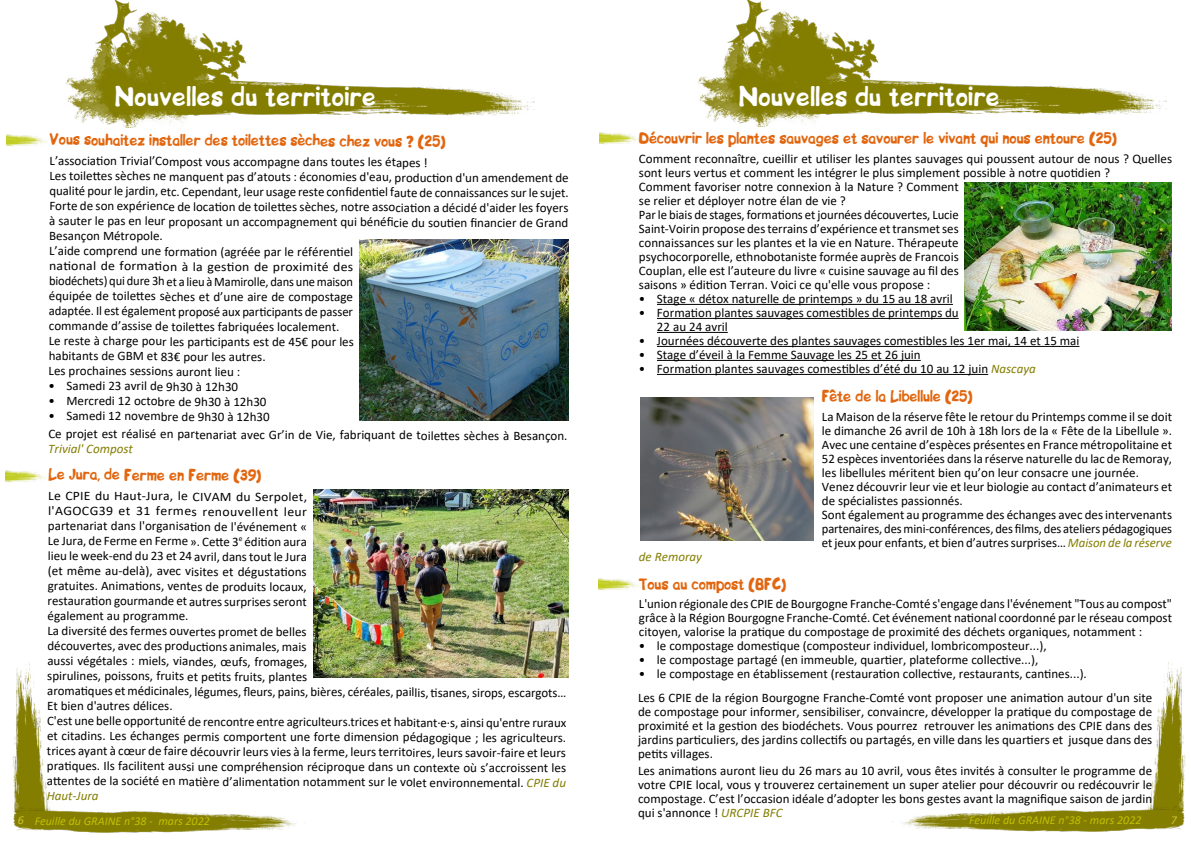
<style>
.page{position:relative;width:1191px;height:842px;background:#fff}
.page>*{position:absolute;margin:0;border:0;box-sizing:border-box;transform-origin:0 0}
.t1{font:24px "BIP";letter-spacing:.02em;color:#fff}
.t2{font:14px "BIP";color:#e1660f}
.t3{font:13px/14px "Calibri";letter-spacing:-.005em;color:#000}
.t4{font:13px/15px "Calibri";letter-spacing:-.005em;color:#000;scale:1.05 1}
.t5{font:italic 13px "Calibri";color:#837d00}
.t6{font:italic 12px "Calibri";color:#bfc105}
.t7{font:italic 12px "Calibri";color:#ccc432}
.s1{font-style:italic;color:#837d00}
.s2{color:#ccc432}
</style>
<div class="page">
<img style="left:66px;top:0;width:468px;height:128px">
<img style="left:12px;top:662px;width:38px;height:144px">
<img style="left:13px;top:806px;width:293px;height:27px">
<img style="left:698px;top:0;width:468px;height:127px">
<img style="left:1148px;top:661px;width:38px;height:144px">
<img style="left:892px;top:805px;width:293px;height:27px">
<img style="left:599px;top:132px;width:41px;height:13px">
<img style="left:598px;top:578px;width:41px;height:13px">
<img style="left:360px;top:240px;width:208px;height:180px">
<img style="left:313px;top:489px;width:255px;height:188px">
<hr style="left:657px;top:304px;width:296px;height:1px;background:#000">
<hr style="left:657px;top:318px;width:301px;height:1px;background:#000">
<hr style="left:657px;top:332px;width:71px;height:1px;background:#000">
<hr style="left:657px;top:346px;width:422px;height:1px;background:#000">
<hr style="left:657px;top:360px;width:263px;height:1px;background:#000">
<hr style="left:657px;top:374px;width:331px;height:1px;background:#000">
<img style="left:964px;top:183px;width:207px;height:147px">
<img style="left:640px;top:397px;width:173px;height:143px">
<img style="left:6px;top:134px;width:41px;height:13px">
<img style="left:5px;top:470px;width:41px;height:13px">
<h1 class="t1" style="left:161px;top:74px;width:263px">Nouvelles du territoire</h1>
<h1 class="t1" style="left:738px;top:78px;width:263px">Nouvelles du territoire</h1>
<h1 class="t1" style="left:115px;top:78px;width:263px">Nouvelles du territoire</h1>
<p class="t2" style="left:639px;top:127px;width:479px">Découvrir les plantes sauvages et savourer le vivant qui nous entoure (25)</p>
<p class="t3" style="left:639px;top:151px;width:534px">Comment reconnaître, cueillir et utiliser les plantes sauvages qui poussent autour de nous ? Quelles sont leurs vertus et comment les intégrer le plus simplement possible à notre quotidien ?<br>Comment favoriser notre connexion à la Nature ? Comment<br>se relier et déployer notre élan de vie ?<br>Par le biais de stages, formations et journées découvertes, Lucie<br>Saint-Voirin propose des terrains d’expérience et transmet ses<br>connaissances sur les plantes et la vie en Nature. Thérapeute<br>psychocorporelle, ethnobotaniste formée auprès de Francois<br>Couplan, elle est l’auteure du livre « cuisine sauvage au fil des<br>saisons » édition Terran. Voici ce qu'elle vous propose :</p>
<p class="t3" style="left:639px;top:291px;width:315px">• Stage « détox naturelle de printemps » du 15 au 18 avril</p>
<p class="t3" style="left:657px;top:305px;width:303px;text-indent:-18px">• Formation plantes sauvages comestibles de printemps du<br>22 au 24 avril</p>
<p class="t3" style="left:639px;top:333px;width:442px">• Journées découverte des plantes sauvages comestibles les 1er mai, 14 et 15 mai</p>
<p class="t3" style="left:639px;top:347px;width:283px">• Stage d’éveil à la Femme Sauvage les 25 et 26 juin</p>
<p class="t3" style="left:639px;top:361px;width:398px">• Formation plantes sauvages comestibles d’été du 10 au 12 juin <span class="s1">Nascaya</span></p>
<p class="t2" style="left:822px;top:385px;width:152px">Fête de la Libellule (25)</p>
<p class="t3" style="left:822px;top:409px;width:352px">La Maison de la réserve fête le retour du Printemps comme il se doit le dimanche 26 avril de 10h à 18h lors de la « Fête de la Libellule ».<br>Avec une centaine d’espèces présentes en France métropolitaine et 52 espèces inventoriées dans la réserve naturelle du lac de Remoray, les libellules méritent bien qu’on leur consacre une journée.<br>Venez découvrir leur vie et leur biologie au contact d’animateurs et de spécialistes passionnés.<br>Sont également au programme des échanges avec des intervenants partenaires, des mini-conférences, des films, des ateliers pédagogiques et jeux pour enfants, et bien d’autres surprises… <span class="s1">Maison de la réserve</span></p>
<p class="t5" style="left:639px;top:547px;width:65px">de Remoray</p>
<p class="t2" style="left:639px;top:573px;width:149px">Tous au compost (BFC)</p>
<p class="t3" style="left:639px;top:597px;width:534px;text-align:justify">L'union régionale des CPIE de Bourgogne Franche-Comté s'engage dans l'événement "Tous au compost" grâce à la Région Bourgogne Franche-Comté. Cet événement national coordonné par le réseau compost citoyen, valorise la pratique du compostage de proximité des déchets organiques, notamment :</p>
<p class="t3" style="left:639px;top:639px;width:409px">• le compostage domestique (composteur individuel, lombricomposteur...),</p>
<p class="t3" style="left:639px;top:653px;width:401px">• le compostage partagé (en immeuble, quartier, plateforme collective...),</p>
<p class="t3" style="left:638px;top:662px;width:516px;line-height:24.1px">• le compostage en établissement (restauration collective, restaurants, cantines...).<br>Les 6 CPIE de la région Bourgogne Franche-Comté vont proposer une animation autour d'un site</p>
<p class="t3" style="left:638px;top:705px;width:516px;text-align:justify">de compostage pour informer, sensibiliser, convaincre, développer la pratique du compostage de proximité et la gestion des biodéchets. Vous pourrez retrouver les animations des CPIE dans des jardins particuliers, des jardins collectifs ou partagés, en ville dans les quartiers et jusque dans des petits villages.</p>
<p class="t3" style="left:638px;top:764px;width:516px;text-align:justify">Les animations auront lieu du 26 mars au 10 avril, vous êtes invités à consulter le programme de votre CPIE local, vous y trouverez certainement un super atelier pour découvrir ou redécouvrir le compostage. C’est l’occasion idéale d’adopter les bons gestes avant la magnifique saison de jardin qui s'annonce ! <span class="s1">URCPIE BFC</span></p>
<p class="t2" style="left:50px;top:129px;width:397px">Vous souhaitez installer des toilettes sèches chez vous ? (25)</p>
<p class="t3" style="left:49px;top:154px;width:521px;line-height:14.9px">L’association Trivial’Compost vous accompagne dans toutes les étapes !<br>Les toilettes sèches ne manquent pas d’atouts : économies d'eau, production d'un amendement de qualité pour le jardin, etc. Cependant, leur usage reste confidentiel faute de connaissances sur le sujet.<br>Forte de son expérience de location de toilettes sèches, notre association a décidé d'aider les foyers à sauter le pas en leur proposant un accompagnement qui bénéficie du soutien financier de Grand Besançon Métropole.</p>
<p class="t3" style="left:49px;top:244px;width:307px;line-height:15px">L’aide comprend une formation (agréée par le référentiel national de formation à la gestion de proximité des biodéchets) qui dure 3h et a lieu à Mamirolle, dans une maison équipée de toilettes sèches et d’une aire de compostage adaptée. Il est également proposé aux participants de passer commande d’assise de toilettes fabriquées localement.<br>Le reste à charge pour les participants est de 45€ pour les habitants de GBM et 83€ pour les autres.<br>Les prochaines sessions auront lieu :</p>
<p class="t3" style="left:49px;top:379px;width:191px">• Samedi 23 avril de 9h30 à 12h30</p>
<p class="t3" style="left:48px;top:394px;width:220px">• Mercredi 12 octobre de 9h30 à 12h30</p>
<p class="t3" style="left:48px;top:407px;width:521px;line-height:18.5px">• Samedi 12 novembre de 9h30 à 12h30<br>Ce projet est réalisé en partenariat avec Gr’in de Vie, fabriquant de toilettes sèches à Besançon.</p>
<p class="t5" style="left:48px;top:440px;width:86px">Trivial' Compost</p>
<p class="t2" style="left:48px;top:464px;width:215px">Le Jura, de Ferme en Ferme (39)</p>
<p class="t4" style="left:47px;top:488px;width:496px">Le CPIE du Haut-Jura, le CIVAM du Serpolet,<br>l'AGOCG39 et 31 fermes renouvellent leur<br>partenariat dans l'organisation de l'événement «<br>Le Jura, de Ferme en Ferme ». Cette 3<sup>e</sup> édition aura<br>lieu le week-end du 23 et 24 avril, dans tout le Jura<br>(et même au-delà), avec visites et dégustations<br>gratuites. Animations, ventes de produits locaux,<br>restauration gourmande et autres surprises seront<br>également au programme.<br>La diversité des fermes ouvertes promet de belles<br>découvertes, avec des productions animales, mais<br>aussi végétales : miels, viandes, œufs, fromages,<br>spirulines, poissons, fruits et petits fruits, plantes<br>aromatiques et médicinales, légumes, fleurs, pains, bières, céréales, paillis, tisanes, sirops, escargots…</p>
<p class="t3" style="left:47px;top:698px;width:521px;line-height:15px">Et bien d'autres délices.<br>C'est une belle opportunité de rencontre entre agriculteurs.trices et habitant·e·s, ainsi qu'entre ruraux et citadins. Les échanges permis comportent une forte dimension pédagogique ; les agriculteurs. trices ayant à cœur de faire découvrir leurs vies à la ferme, leurs territoires, leurs savoir-faire et leurs pratiques. Ils facilitent aussi une compréhension réciproque dans un contexte où s’accroissent les attentes de la société en matière d’alimentation notamment sur le volet environnemental. <span class="s1">CPIE du Haut-Jura</span></p>
<p class="t6" style="left:18px;top:812px;width:194px"><span class="s2">6</span> Feuille du GRAINE n°38 - mars 2022</p>
<p class="t6" style="left:969px;top:812px;width:174px">Feuille du GRAINE n°38 - mars 2022</p>
<p class="t7" style="left:1170px;top:812px;width:8px">7</p>
</div>
